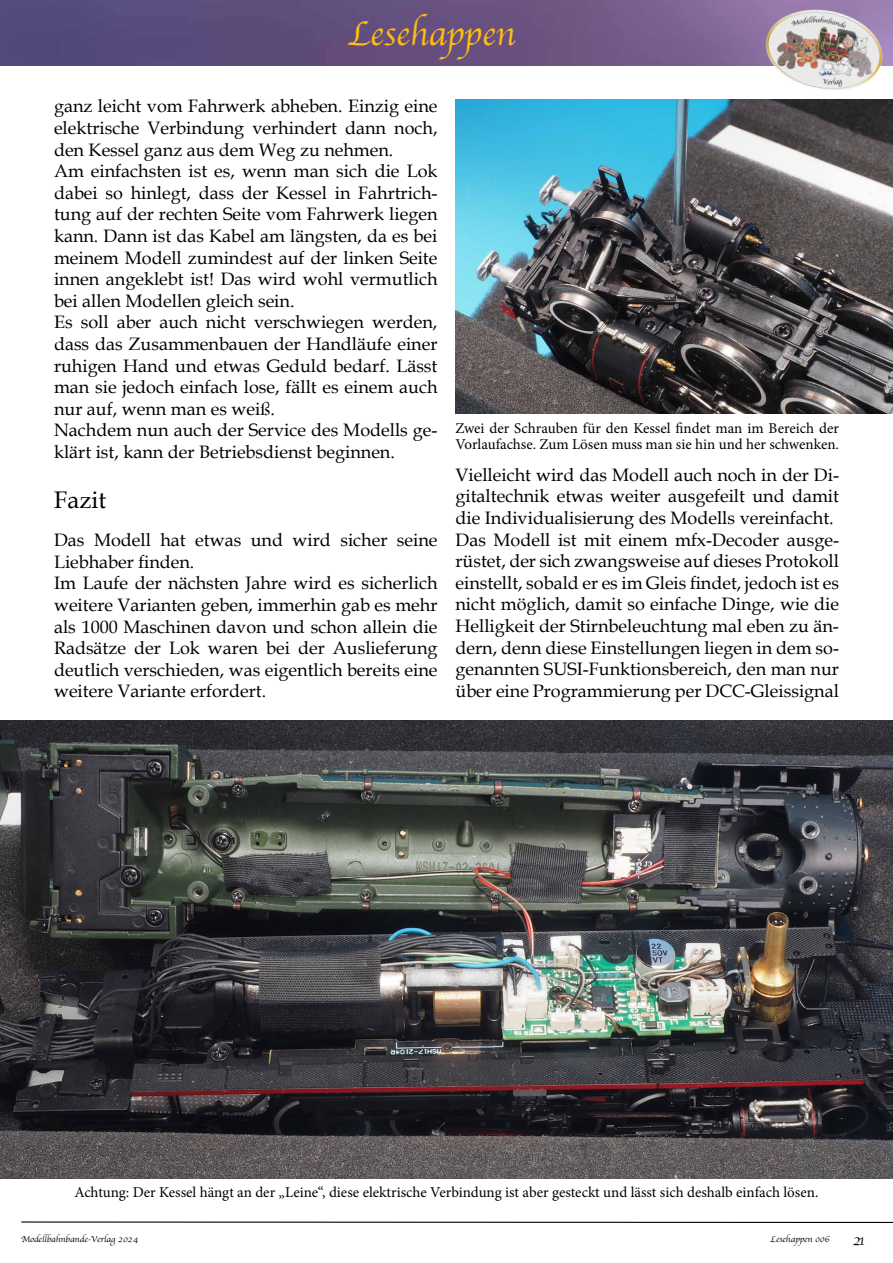
<style>
.page{position:relative;width:893px;height:1263px;background:#fff}
.page>*{position:absolute;margin:0;border:0;box-sizing:border-box;transform-origin:0 0}
.t1{font:35.55px "Apple Chancery";color:#febe10}
.t2{font:24px "Book Antiqua";color:#000}
.t3{font:18px/21.6px "Book Antiqua";color:#000}
.t4{font:15px/16.2px "Minion Pro";color:#000}
.t5{font:15px "Apple Chancery";color:#000}
.t6{font:9px "Apple Chancery";color:#000}
</style>
<div class="page">
<img style="left:0;top:0;width:754px;height:65px">
<img style="left:754px;top:0;width:139px;height:90px">
<hr style="left:21px;top:1221px;width:872px;height:2px;background:#000">
<img style="left:455px;top:99px;width:438px;height:314px">
<img style="left:0;top:721px;width:893px;height:457px">
<h1 class="t1" style="left:348px;top:6px;width:169px">Lesehappen</h1>
<p class="t3" style="left:54px;top:95px;width:385px">ganz leicht vom Fahrwerk abheben. Einzig eine elektrische Verbindung verhindert dann noch, den Kessel ganz aus dem Weg zu nehmen.<br>Am einfachsten ist es, wenn man sich die Lok dabei so hinlegt, dass der Kessel in Fahrtrich&shy;tung auf der rechten Seite vom Fahrwerk liegen kann. Dann ist das Kabel am längsten, da es bei meinem Modell zumindest auf der linken Seite innen angeklebt ist! Das wird wohl vermutlich bei allen Modellen gleich sein.<br>Es soll aber auch nicht verschwiegen werden, dass das Zusammenbauen der Handläufe einer ruhigen Hand und etwas Geduld bedarf. Lässt man sie jedoch einfach lose, fällt es einem auch nur auf, wenn man es weiß.<br>Nachdem nun auch der Service des Modells ge&shy;klärt ist, kann der Betriebsdienst beginnen.</p>
<h2 class="t2" style="left:54px;top:483px;width:54px">Fazit</h2>
<p class="t3" style="left:54px;top:529px;width:385px">Das Modell hat etwas und wird sicher seine Liebhaber finden.<br>Im Laufe der nächsten Jahre wird es sicherlich weitere Varianten geben, immerhin gab es mehr als 1000 Maschinen davon und schon allein die Radsätze der Lok waren bei der Auslieferung deutlich verschieden, was eigentlich bereits eine weitere Variante erfordert.</p>
<p class="t4" style="left:455px;top:420px;width:385px">Zwei der Schrauben für den Kessel findet man im Bereich der<br>Vorlaufachse. Zum Lösen muss man sie hin und her schwenken.</p>
<p class="t3" style="left:455px;top:463px;width:385px">Vielleicht wird das Modell auch noch in der Di&shy;gitaltechnik etwas weiter ausgefeilt und damit die Individualisierung des Modells vereinfacht.<br>Das Modell ist mit einem mfx-Decoder ausge&shy;rüstet, der sich zwangsweise auf dieses Protokoll einstellt, sobald er es im Gleis findet, jedoch ist es nicht möglich, damit so einfache Dinge, wie die Helligkeit der Stirnbeleuchtung mal eben zu än&shy;dern, denn diese Einstellungen liegen in dem so&shy;genannten SUSI-Funktionsbereich, den man nur über eine Programmierung per DCC-Gleissignal</p>
<p class="t4" style="left:74px;top:1184px;width:746px">Achtung: Der Kessel hängt an der „Leine“, diese elektrische Verbindung ist aber gesteckt und lässt sich deshalb einfach lösen.</p>
<p class="t6" style="left:21px;top:1232px;width:118px">Modellbahnbande-Verlag 2024</p>
<p class="t6" style="left:770px;top:1232px;width:61px">Lesehappen 006</p>
<p class="t5" style="left:853px;top:1228px;width:14px">21</p>
</div>
